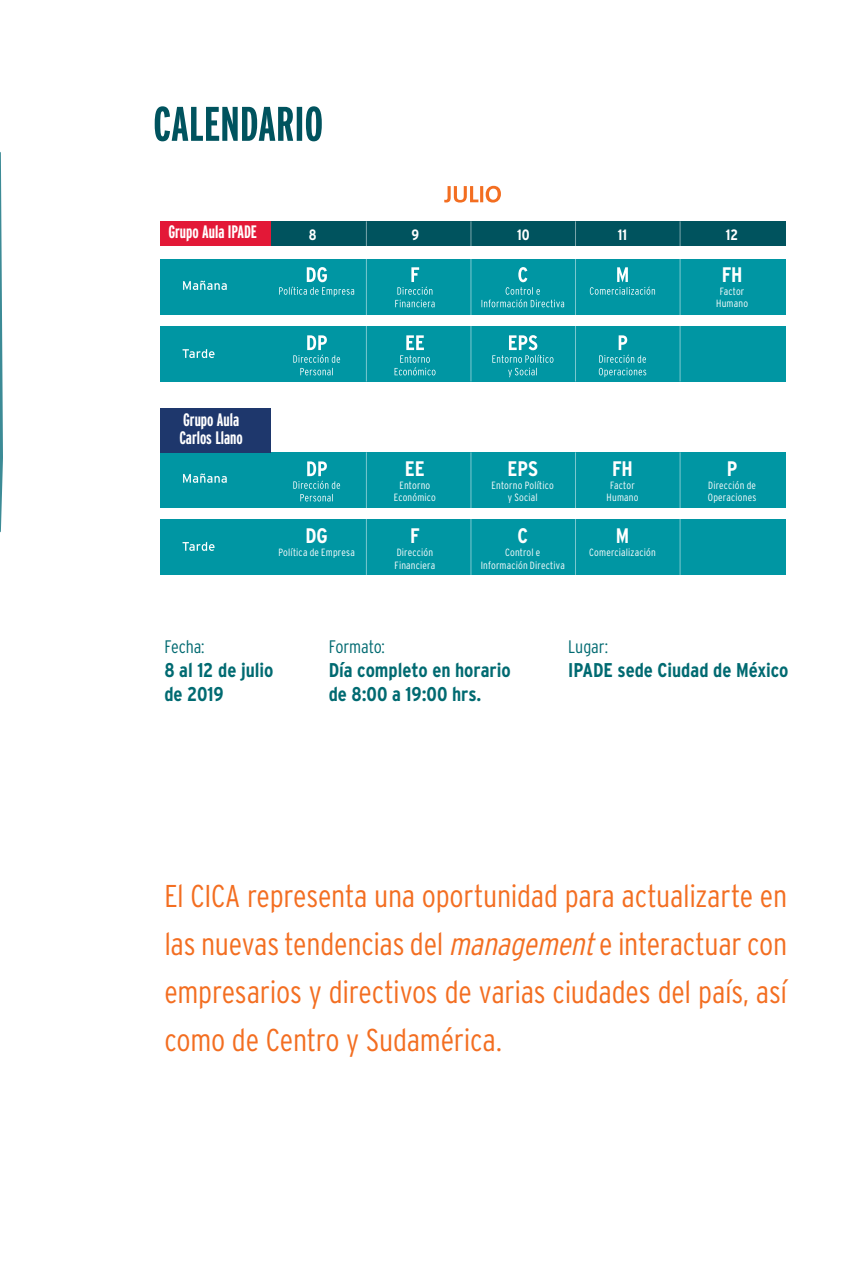
<style>
.page{position:relative;width:851px;height:1276px;background:#fff}
.page>*{position:absolute;margin:0;border:0;box-sizing:border-box;transform-origin:0 0}
.t1{font:300 condensed 31.5px/48px "Interstate";letter-spacing:-.01em;color:#f36e21;text-align:justify}
.t2{font:700 condensed 21px "Interstate";letter-spacing:-.005em;color:#fff}
.t3{font:700 condensed 19.95px/23.9px "Interstate";letter-spacing:-.005em;color:#006a71}
.t4{font:700 extra-condensed 18px/18px "Interstate";color:#fff}
.t5{font:300 condensed 18px "Interstate";letter-spacing:-.005em;color:#006a71}
.t6{font:700 condensed 15px "Interstate";color:#fff}
.t7{font:300 condensed 10.5px/12.6px "Interstate";letter-spacing:.015em;color:#fff;text-align:center}
.s1{font-style:italic}
</style>
<div class="page">
<svg style="left:0;top:152px;width:3px;height:380px"></svg>
<svg style="left:155px;top:106px;width:167px;height:35px"></svg>
<div style="left:160px;top:259px;width:625px;height:56px;background:#0096a3"></div>
<div style="left:160px;top:452px;width:625px;height:56px;background:#0096a3"></div>
<div style="left:160px;top:326px;width:625px;height:55px;background:#0096a3"></div>
<div style="left:160px;top:519px;width:625px;height:56px;background:#0096a3"></div>
<div style="left:160px;top:408px;width:110px;height:44px;background:#1e376c"></div>
<svg style="left:279px;top:267px;width:75px;height:30px"></svg>
<svg style="left:395px;top:267px;width:39px;height:40px"></svg>
<svg style="left:293px;top:335px;width:47px;height:40px"></svg>
<svg style="left:293px;top:461px;width:47px;height:40px"></svg>
<svg style="left:394px;top:335px;width:41px;height:40px"></svg>
<svg style="left:492px;top:335px;width:61px;height:42px"></svg>
<svg style="left:598px;top:335px;width:48px;height:42px"></svg>
<svg style="left:481px;top:267px;width:83px;height:40px"></svg>
<svg style="left:589px;top:267px;width:66px;height:28px"></svg>
<svg style="left:444px;top:186px;width:57px;height:16px"></svg>
<svg style="left:183px;top:281px;width:44px;height:9px"></svg>
<svg style="left:183px;top:473px;width:44px;height:10px"></svg>
<svg style="left:182px;top:349px;width:32px;height:9px"></svg>
<svg style="left:182px;top:542px;width:32px;height:9px"></svg>
<div style="left:160px;top:221px;width:111px;height:25px;background:#e31837"></div>
<div style="left:271px;top:221px;width:514px;height:25px;background:#00535e"></div>
<hr style="left:366px;top:221px;width:1px;height:160px;background:#fff">
<hr style="left:366px;top:452px;width:1px;height:123px;background:#fff">
<hr style="left:470px;top:221px;width:1px;height:160px;background:#fff">
<hr style="left:470px;top:452px;width:1px;height:123px;background:#fff">
<hr style="left:575px;top:221px;width:1px;height:160px;background:#fff">
<hr style="left:575px;top:452px;width:1px;height:123px;background:#fff">
<hr style="left:679px;top:221px;width:1px;height:160px;background:#fff">
<hr style="left:679px;top:452px;width:1px;height:123px;background:#fff">
<p class="t4" style="left:168px;top:223px;width:90px">Grupo Aula IPADE</p>
<p class="t6" style="left:308px;top:226px;width:9px">8</p>
<p class="t6" style="left:411px;top:226px;width:9px">9</p>
<p class="t6" style="left:517px;top:226px;width:14px">10</p>
<p class="t6" style="left:617px;top:226px;width:11px">11</p>
<p class="t6" style="left:725px;top:226px;width:14px">12</p>
<p class="t2" style="left:721px;top:263px;width:22px">FH</p>
<p class="t4" style="left:179px;top:411px;width:65px">Grupo Aula<br>Carlos Llano</p>
<p class="t2" style="left:305px;top:524px;width:24px">DG</p>
<p class="t7" style="left:278px;top:546px;width:78px">Política de Empresa</p>
<p class="t2" style="left:405px;top:457px;width:21px">EE</p>
<p class="t7" style="left:394px;top:479px;width:44px">Entorno<br>Económico</p>
<p class="t2" style="left:410px;top:524px;width:11px">F</p>
<p class="t7" style="left:394px;top:546px;width:42px;text-align:left">Dirección<br>Financiera</p>
<p class="t2" style="left:507px;top:457px;width:32px">EPS</p>
<p class="t2" style="left:612px;top:457px;width:22px">FH</p>
<p class="t7" style="left:491px;top:479px;width:64px">Entorno Político y Social</p>
<p class="t7" style="left:606px;top:479px;width:33px">Factor<br>Humano</p>
<p class="t2" style="left:517px;top:524px;width:12px">C</p>
<p class="t2" style="left:615px;top:524px;width:15px">M</p>
<p class="t7" style="left:480px;top:546px;width:85px">Control e<br>Información Directiva</p>
<p class="t7" style="left:589px;top:546px;width:68px">Comercialización</p>
<p class="t7" style="left:716px;top:284px;width:33px">Factor<br>Humano</p>
<p class="t2" style="left:726px;top:457px;width:12px">P</p>
<p class="t7" style="left:707px;top:479px;width:50px;text-align:left">Dirección de<br>Operaciones</p>
<p class="t5" style="left:164px;top:637px;width:42px">Fecha:</p>
<p class="t3" style="left:164px;top:658px;width:110px">8 al 12 de julio de 2019</p>
<p class="t5" style="left:328px;top:637px;width:58px">Formato:</p>
<p class="t3" style="left:328px;top:658px;width:183px">Día completo en horario de 8:00 a 19:00 hrs.</p>
<p class="t5" style="left:568px;top:637px;width:42px">Lugar:</p>
<p class="t3" style="left:568px;top:658px;width:222px">IPADE sede Ciudad de México</p>
<p class="t1" style="left:164px;top:871px;width:624px">El CICA representa una oportunidad para actualizarte en las nuevas tendencias del <span class="s1">management</span>e interactuar con empresarios y directivos de varias ciudades del país, así como de Centro y Sudamérica.</p>
</div>
